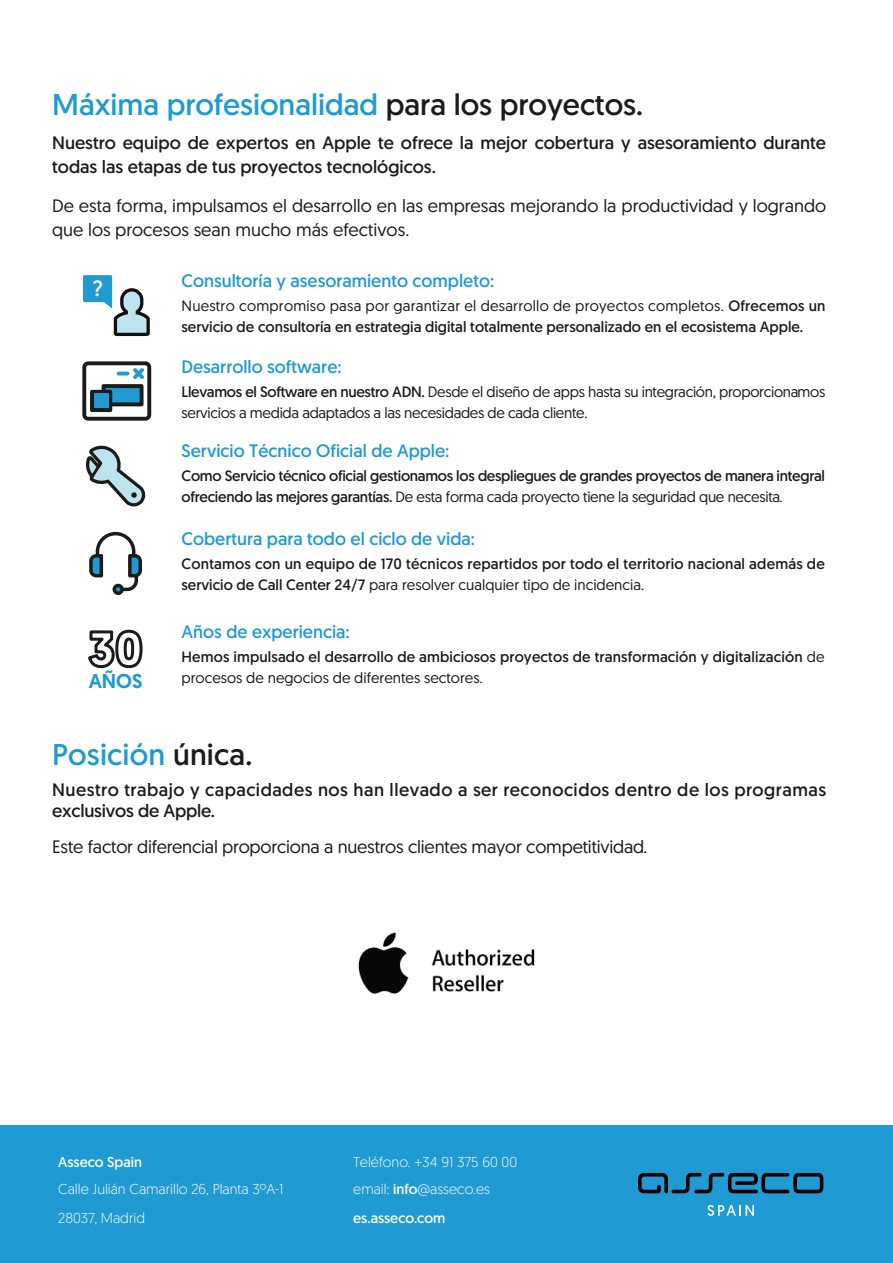
<style>
.page{position:relative;width:893px;height:1263px;background:#fff}
.page>*{position:absolute;margin:0;border:0;box-sizing:border-box;transform-origin:0 0}
.t1{font:30px "Geomanist";color:#1f9ad2}
.t2{font:22.05px "Geomanist";color:#fff}
.t3{font:500 20.1px "Geomanist";color:#1f9ad2}
.t4{font:18px "Geomanist";color:#1f9ad2}
.t5{font:18px/24px "Geomanist";color:#1b1b1a}
.t6{font:18px/24px "Geomanist";color:#1c1c1b}
.t7{font:18px/21px "Geomanist";letter-spacing:.025em;color:#1b1b1a}
.t8{font:18px "Geomanist";letter-spacing:-.01em;color:#1b1b1a}
.t9{font:15px/21px "Geomanist";color:#1b1b1a}
.t10{font:15px/21px "Geomanist";letter-spacing:-.02em;color:#1b1b1a}
.t11{font:15px/21px "Geomanist";letter-spacing:-.02em;color:#1b1b1a}
.t12{font:300 14.4px/27.2px "Geomanist";color:#fff}
.t13{font:14.4px "Geomanist";color:#fff}
.s1{color:#1b1b1a}
.s2{font-style:inherit}
.s3{font-weight:400}
</style>
<div class="page">
<div style="left:82px;top:361px;width:69px;height:60px;background:#1b1b1a;border-radius:6px"></div>
<div style="left:86px;top:365px;width:61px;height:52px;background:#fff;border-radius:2px"></div>
<svg style="left:90px;top:368px;width:54px;height:44px"></svg>
<svg style="left:88px;top:629px;width:55px;height:40px"></svg>
<svg style="left:89px;top:532px;width:53px;height:63px"></svg>
<svg style="left:83px;top:275px;width:67px;height:62px"></svg>
<svg style="left:86px;top:445px;width:60px;height:62px"></svg>
<div style="left:0;top:1125px;width:893px;height:138px;background:#1f9ad2"></div>
<svg style="left:638px;top:1173px;width:185px;height:20px"></svg>
<svg style="left:707px;top:1205px;width:47px;height:11px"></svg>
<img style="left:331px;top:932px;width:230px;height:76px">
<h1 class="t1" style="left:52px;top:86px;width:592px">Máxima profesionalidad <span class="s1">para los proyectos.</span></h1>
<p class="t5" style="left:52px;top:131px;width:775px">Nuestro equipo de expertos en Apple te ofrece la mejor cobertura y asesoramiento durante todas las etapas de tus proyectos tecnológicos.</p>
<p class="t6" style="left:52px;top:194px;width:776px">De esta forma, impulsamos el desarrollo en las empresas mejorando la productividad y logrando que los procesos sean mucho más efectivos.</p>
<h2 class="t2" style="left:92px;top:274px;width:12px">?</h2>
<h3 class="t3" style="left:89px;top:668px;width:55px">AÑOS</h3>
<p class="t4" style="left:182px;top:269px;width:314px">Consultoría y asesoramiento completo:</p>
<p class="t9" style="left:182px;top:295px;width:645px"><span class="s2">Nuestro compromiso pasa por garantizar el desarrollo de proyectos completos.</span> Ofrecemos un servicio de consultoría en estrategia digital totalmente personalizado en el ecosistema Apple.</p>
<p class="t4" style="left:182px;top:355px;width:162px">Desarrollo software:</p>
<p class="t11" style="left:182px;top:381px;width:645px"><span class="s2">Llevamos el Software en nuestro ADN.</span> Desde el diseño de apps hasta su integración, proporcionamos servicios a medida adaptados a las necesidades de cada cliente.</p>
<p class="t4" style="left:182px;top:438px;width:269px">Servicio Técnico Oficial de Apple:</p>
<p class="t10" style="left:182px;top:464px;width:645px">Como Servicio técnico oficial gestionamos los despliegues de grandes proyectos de manera integral ofreciendo las mejores garantías. <span class="s2">De esta forma cada proyecto tiene la seguridad que necesita.</span></p>
<p class="t4" style="left:182px;top:527px;width:295px">Cobertura para todo el ciclo de vida:</p>
<p class="t9" style="left:182px;top:553px;width:645px">Contamos con un equipo de 170 técnicos repartidos por todo el territorio nacional además de servicio de Call Center 24/7 <span class="s2">para resolver cualquier tipo de incidencia.</span></p>
<p class="t4" style="left:182px;top:620px;width:170px">Años de experiencia:</p>
<p class="t9" style="left:182px;top:646px;width:645px">Hemos impulsado el desarrollo de ambiciosos proyectos de transformación y digitalización <span class="s2">de procesos de negocios de diferentes sectores.</span></p>
<h1 class="t1" style="left:52px;top:735px;width:202px">Posición <span class="s1">única.</span></h1>
<p class="t7" style="left:52px;top:779px;width:775px">Nuestro trabajo y capacidades nos han llevado a ser reconocidos dentro de los programas exclusivos de Apple.</p>
<p class="t8" style="left:52px;top:835px;width:597px">Este factor diferencial proporciona a nuestros clientes mayor competitividad.</p>
<p class="t13" style="left:58px;top:1153px;width:85px">Asseco Spain</p>
<p class="t12" style="left:58px;top:1175px;width:227px">Calle Julián Camarillo 26, Planta 3ºA-1</p>
<p class="t12" style="left:353px;top:1148px;width:165px">Teléfono. +34 91 375 60 00 email: <span class="s3">info</span>@asseco.es</p>
<p class="t12" style="left:58px;top:1204px;width:88px">28037, Madrid</p>
<p class="t13" style="left:353px;top:1209px;width:94px">es.asseco.com</p>
</div>
